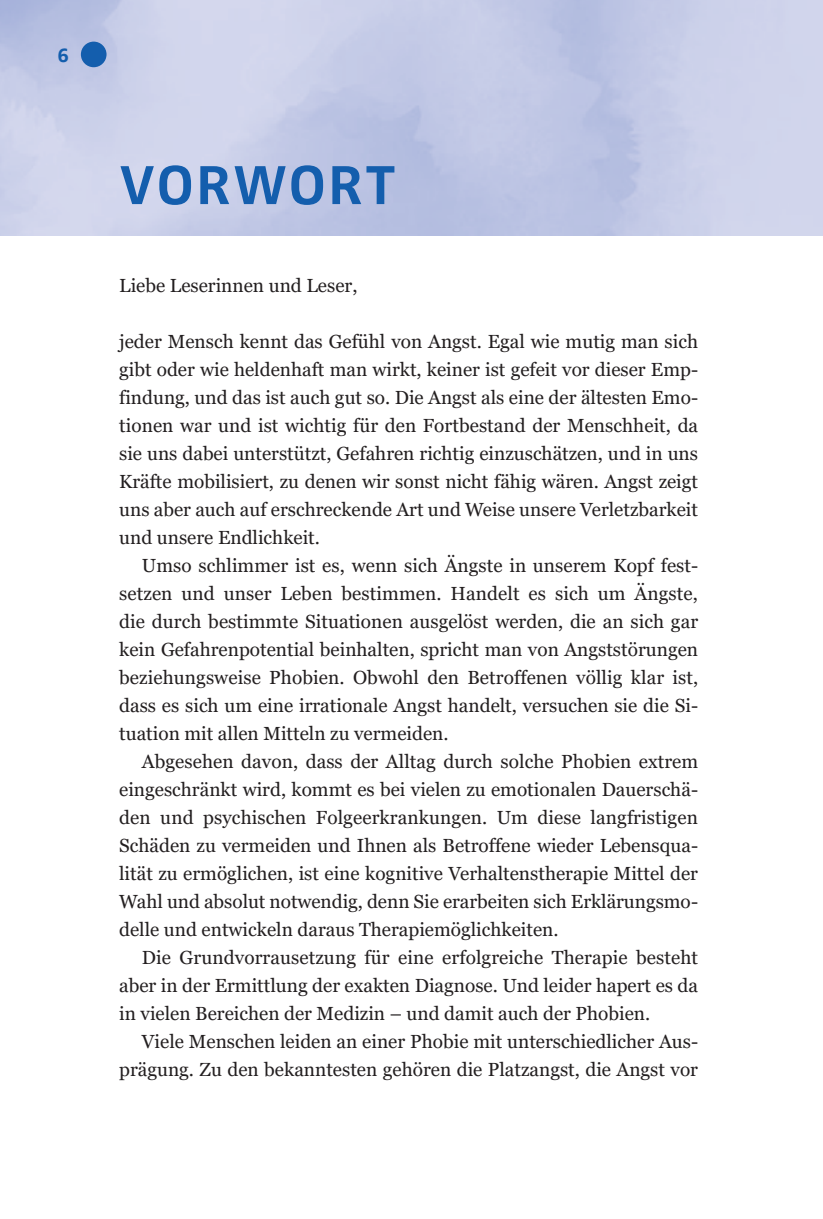
<style>
.page{position:relative;width:823px;height:1219px;background:#fff}
.page>*{position:absolute;margin:0;border:0;box-sizing:border-box;transform-origin:0 0}
.Ueberschrift_1_-_obe{font:700 56.8px "Zwo Pro";letter-spacing:.045em;color:#145ead}
.t1{font:700 20.8px "Zwo Pro";color:#145ead}
.Grundtext{font:19px/28px "Georgia Pro";color:#231f20;text-align:justify}
.Grundtext_-_ohne_Ein{font:19px/28px "Georgia Pro";color:#231f20;text-align:justify}
</style>
<div class="page">
<img style="left:0;top:0;width:821px;height:236px">
<div style="left:81px;top:42px;width:25px;height:25px;background:#145ead;border-radius:50%"></div>
<p class="t1" style="left:58px;top:42px;width:13px">6</p>
<p class="Ueberschrift_1_-_obe" style="left:119px;top:152px;width:277px">VORWORT</p>
<p class="Grundtext_-_ohne_Ein" style="left:119px;top:272px;width:240px">Liebe Leserinnen und Leser,</p>
<p class="Grundtext_-_ohne_Ein" style="left:119px;top:328px;width:580px">jeder Mensch kennt das Gefühl von Angst. Egal wie mutig man sich gibt oder wie heldenhaft man wirkt, keiner ist gefeit vor dieser Emp&shy;findung, und das ist auch gut so. Die Angst als eine der ältesten Emo&shy;tionen war und ist wichtig für den Fortbestand der Menschheit, da sie uns dabei unterstützt, Gefahren richtig einzuschätzen, und in uns Kräfte mobilisiert, zu denen wir sonst nicht fähig wären. Angst zeigt uns aber auch auf erschreckende Art und Weise unsere Verletzbarkeit und unsere Endlichkeit.</p>
<p class="Grundtext" style="left:119px;top:552px;width:580px;text-indent:23px">Umso schlimmer ist es, wenn sich Ängste in unserem Kopf fest&shy;setzen und unser Leben bestimmen. Handelt es sich um Ängste, die durch bestimmte Situationen ausgelöst werden, die an sich gar kein Gefahrenpotential beinhalten, spricht man von Angststörungen beziehungsweise Phobien. Obwohl den Betroffenen völlig klar ist, dass es sich um eine irrationale Angst handelt, versuchen sie die Si&shy;tuation mit allen Mitteln zu vermeiden.</p>
<p class="Grundtext" style="left:119px;top:748px;width:580px;text-indent:23px">Abgesehen davon, dass der Alltag durch solche Phobien extrem eingeschränkt wird, kommt es bei vielen zu emotionalen Dauerschä&shy;den und psychischen Folgeerkrankungen. Um diese langfristigen Schäden zu vermeiden und Ihnen als Betroffene wieder Lebensqua&shy;lität zu ermöglichen, ist eine kognitive Verhaltenstherapie Mittel der Wahl und absolut notwendig, denn Sie erarbeiten sich Erklärungsmo&shy;delle und entwickeln daraus Therapiemöglichkeiten.</p>
<p class="Grundtext" style="left:119px;top:944px;width:580px;text-indent:23px">Die Grundvorrausetzung für eine erfolgreiche Therapie besteht aber in der Ermittlung der exakten Diagnose. Und leider hapert es da in vielen Bereichen der Medizin – und damit auch der Phobien.</p>
<p class="Grundtext" style="left:119px;top:1028px;width:580px;text-align:right">Viele Menschen leiden an einer Phobie mit unterschiedlicher Aus&shy;prägung. Zu den bekanntesten gehören die Platzangst, die Angst vor</p>
</div>
